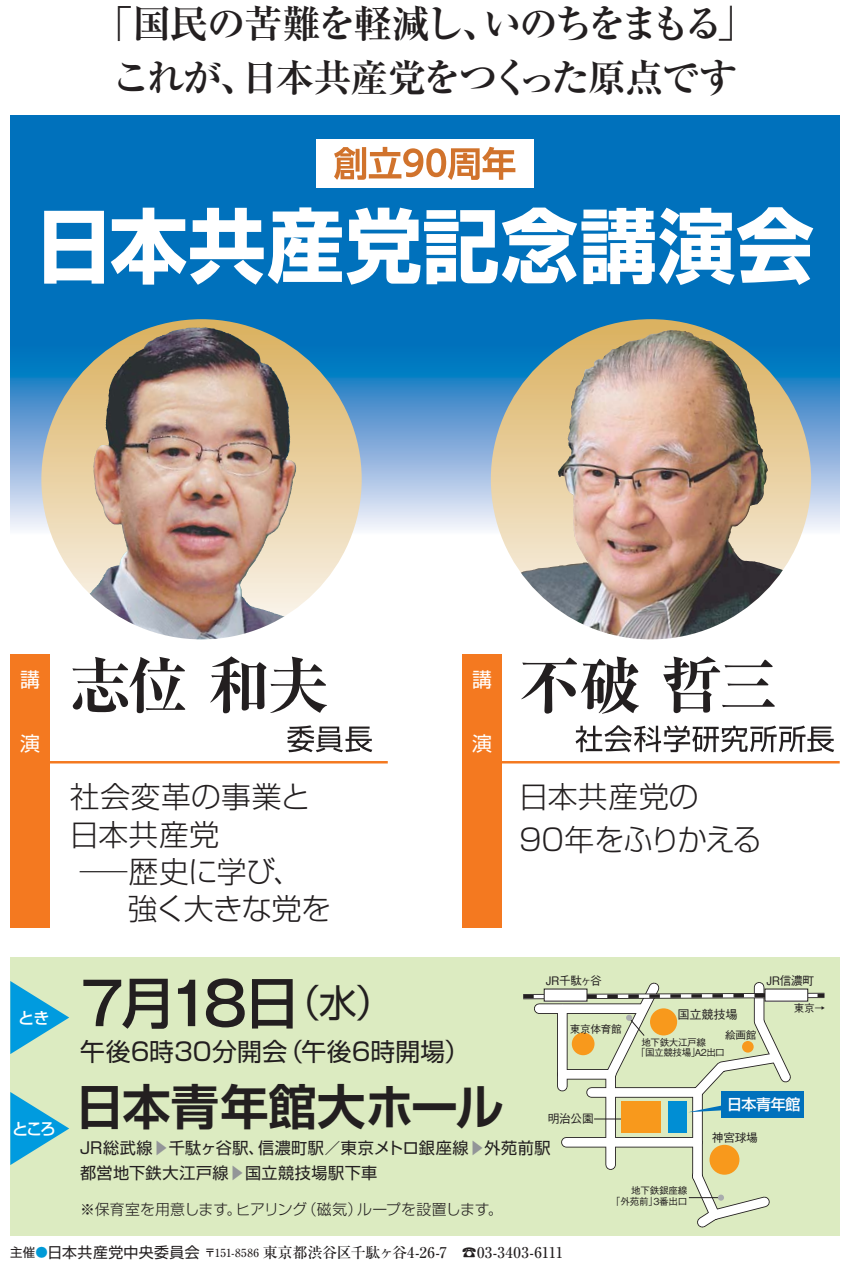
<style>
.page{position:relative;width:848px;height:1265px;background:#fff}
.page>*{position:absolute;margin:0;border:0;box-sizing:border-box;transform-origin:0 0}
.t1{font:80.67px "Shin Go Pro Bold 90 pv RKSJ H";letter-spacing:.01em;color:#fff;scale:.96 1}
.t2{font:58.8px "Gothic MB101 Pro Medium 90 pv RKSJ H";color:#231f20}
.t3{font:48.12px "Shin Go Pro De Bold 90 pv RKSJ H";color:#231f20}
.t4{font:38.5px/54.6px "Ryumin Pro Bold 90 pv RKSJ H";letter-spacing:-.06em;color:#231f20;text-align:center}
.t5{font:29.75px/42.2px "Shin Go Pro Light 90 pv RKSJ H";letter-spacing:-.005em;color:#231f20}
.t6{font:29.75px "Shin Go Pro Light 90 pv RKSJ H";letter-spacing:.02em;color:#231f20}
.t7{font:29.75px "Shin Go Pro Light 90 pv RKSJ H";letter-spacing:-.005em;color:#231f20;scale:1.6 1}
.t8{font:29.75px "Shin Go Pro Light 90 pv RKSJ H";letter-spacing:-.03em;color:#231f20}
.t9{font:24.85px "Shin Go Pro Regular 90 pv RKSJ V";letter-spacing:.005em;color:#231f20}
.t10{font:19.78px "Shin Go Pro Regular 90 pv RKSJ V";color:#fff}
.t11{font:16.1px "Shin Go Pro Regular 90 pv RKSJ V";letter-spacing:.025em;color:#231f20}
.t12{font:16.1px "Shin Go Pro Medium 90 pv RKSJ H";color:#fff}
.t13{font:16.1px "Shin Go Pro Regular 90 pv RKSJ V";color:#939598}
.t14{font:15.05px "Shin Go Pro Medium 90 pv RKSJ H";letter-spacing:-.025em;color:#fff}
.t15{font:14.88px "Ryumin Pro Medium 90 pv RKSJ H";color:#231f20}
.t16{font:14.88px "Shin Go Pro Light 90 pv RKSJ H";letter-spacing:-.005em;color:#231f20}
.t17{font:12.25px "Gothic BBB Pro Medium 90 pv RKSJ H";letter-spacing:-.025em;color:#231f20}
.t18{font:11.72px "Gothic BBB Pro Medium 90 pv RKSJ H";letter-spacing:-.025em;color:#231f20}
.t19{font:10.67px "Gothic BBB Pro Medium 90 pv RKSJ H";letter-spacing:-.025em;color:#231f20}
.t20{font:9.62px/10.7px "Gothic BBB Pro Medium 90 pv RKSJ H";letter-spacing:-.035em;color:#231f20;text-align:right}
.s1{font-family:"Shin Go Pro Medium 90 pv RKSJ H";font-size:55.65px}
.s2{font-family:"Shin Go Pro Regular 90 pv RKSJ V";font-size:12.42px}
.s3{font-family:"Shin Go Pro Regular 90 pv RKSJ V";font-size:12.42px;color:#009ad7}
.s4{font-family:"Shin Go Pro Regular 90 pv RKSJ V"}
.s5{font-size:11.2px}
</style>
<div class="page">
<div style="left:10px;top:115px;width:829px;height:241px;background:#0071bc"></div>
<svg style="left:10px;top:342px;width:829px;height:198px"></svg>
<div style="left:10px;top:956px;width:829px;height:278px;background:#dcebc1"></div>
<svg style="left:287px;top:725px;width:85px;height:27px"></svg>
<svg style="left:72px;top:656px;width:255px;height:57px"></svg>
<svg style="left:575px;top:725px;width:258px;height:27px"></svg>
<svg style="left:521px;top:656px;width:253px;height:57px"></svg>
<div style="left:10px;top:654px;width:40px;height:273px;background:#f47920"></div>
<div style="left:462px;top:654px;width:39px;height:273px;background:#f47920"></div>
<div style="left:316px;top:139px;width:217px;height:48px;background:#fff"></div>
<hr style="left:10px;top:760px;width:377px;height:3px;background:#f47920">
<hr style="left:462px;top:760px;width:377px;height:3px;background:#f47920">
<img style="left:490px;top:319px;width:320px;height:320px;border-radius:50%">
<img style="left:667px;top:330px;width:68px;height:33px">
<img style="left:41px;top:319px;width:320px;height:320px;border-radius:50%">
<img style="left:239px;top:339px;width:57px;height:140px">
<svg style="left:334px;top:147px;width:181px;height:33px"></svg>
<svg style="left:10px;top:981px;width:59px;height:72px"></svg>
<svg style="left:10px;top:1092px;width:59px;height:72px"></svg>
<svg style="left:691px;top:1111px;width:11px;height:50px"></svg>
<svg style="left:605px;top:1111px;width:10px;height:53px"></svg>
<svg style="left:566px;top:1136px;width:126px;height:11px"></svg>
<div style="left:692px;top:1091px;width:9px;height:85px;background:#fff"></div>
<div style="left:606px;top:1073px;width:8px;height:91px;background:#fff"></div>
<div style="left:566px;top:1137px;width:130px;height:9px;background:#fff"></div>
<div style="left:709px;top:1144px;width:30px;height:30px;background:#f8991c;border-radius:50%"></div>
<div style="left:620px;top:1101px;width:40px;height:31px;background:#f8991c"></div>
<div style="left:668px;top:1101px;width:18px;height:31px;background:#008ed4"></div>
<svg style="left:594px;top:1118px;width:26px;height:1px"></svg>
<svg style="left:683px;top:1161px;width:93px;height:75px"></svg>
<svg style="left:523px;top:982px;width:302px;height:129px"></svg>
<div style="left:720px;top:1091px;width:83px;height:26px;background:#0071bc"></div>
<h3 class="t4" style="left:95px;top:1px;width:661px">「国民の苦難を軽減し、いのちをまもる」これが、日本共産党をつくった原点です</h3>
<h1 class="t1" style="left:35px;top:216px;width:812px">日本共産党記念講演会</h1>
<h3 class="t10" style="left:20px;top:671px;width:21px">講</h3>
<h3 class="t10" style="left:20px;top:735px;width:21px">演</h3>
<h3 class="t6" style="left:70px;top:785px;width:242px">社会変革の事業と</h3>
<h3 class="t5" style="left:69px;top:817px;width:151px">日本共産党</h3>
<h3 class="t7" style="left:80px;top:860px;width:141px">─歴史に学び、</h3>
<h3 class="t8" style="left:128px;top:897px;width:204px">強く大きな党を</h3>
<h3 class="t10" style="left:472px;top:671px;width:21px">講</h3>
<h3 class="t10" style="left:472px;top:735px;width:21px">演</h3>
<h3 class="t5" style="left:518px;top:779px;width:244px">日本共産党の<br>90年をふりかえる</h3>
<p class="t12" style="left:18px;top:1011px;width:33px">とき</p>
<p class="t12" style="left:12px;top:1122px;width:45px">ところ</p>
<h2 class="t2" style="left:80px;top:981px;width:314px">7<span class="s1">月</span>18<span class="s1">日</span><sup>（水）</sup></h2>
<h3 class="t9" style="left:80px;top:1041px;width:390px">午後6時30分開会（午後6時開場）</h3>
<h3 class="t3" style="left:76px;top:1088px;width:429px">日本青年館大ホール</h3>
<p class="t18" style="left:542px;top:976px;width:60px">ＪＲ千駄ヶ谷</p>
<p class="t18" style="left:763px;top:976px;width:52px">ＪＲ信濃町</p>
<p class="t19" style="left:569px;top:1024px;width:54px">東京体育館</p>
<p class="t19" style="left:724px;top:1030px;width:33px">絵画館</p>
<p class="t19" style="left:793px;top:1003px;width:33px">東京→</p>
<p class="t17" style="left:677px;top:1009px;width:61px">国立競技場</p>
<p class="t20" style="left:635px;top:1037px;width:90px;text-align:left;text-indent:6px">地下鉄大江戸線<br>「国立競技場」A2出口</p>
<p class="t18" style="left:547px;top:1114px;width:47px">明治公園</p>
<p class="t14" style="left:726px;top:1097px;width:75px">日本青年館</p>
<p class="t11" style="left:80px;top:1141px;width:74px">JR総武線</p>
<p class="t13" style="left:155px;top:1155px;width:18px;rotate:-90deg">▼</p>
<p class="t11" style="left:168px;top:1141px;width:301px">千駄ヶ谷駅、信濃町駅╱東京メトロ銀座線</p>
<p class="t13" style="left:470px;top:1155px;width:18px;rotate:-90deg">▼</p>
<p class="t11" style="left:484px;top:1141px;width:67px">外苑前駅</p>
<p class="t11" style="left:80px;top:1166px;width:150px">都営地下鉄大江戸線</p>
<p class="t13" style="left:231px;top:1180px;width:18px;rotate:-90deg">▼</p>
<p class="t11" style="left:245px;top:1166px;width:134px">国立競技場駅下車</p>
<p class="t16" style="left:80px;top:1203px;width:424px">※保育室を用意します。ヒアリング（磁気）ループを設置します。</p>
<p class="t20" style="left:610px;top:1185px;width:78px">地下鉄銀座線<br>「外苑前」3番出口</p>
<p class="t18" style="left:711px;top:1132px;width:47px">神宮球場</p>
<p class="t15" style="left:10px;top:1246px;width:554px"><span class="s2">主催</span><span class="s3">●</span><span class="s4">日本共産党中央委員会</span> <span class="s5">〒151-8586</span> 東京都渋谷区千駄ヶ谷4-26-7　☎03-3403-6111</p>
</div>
